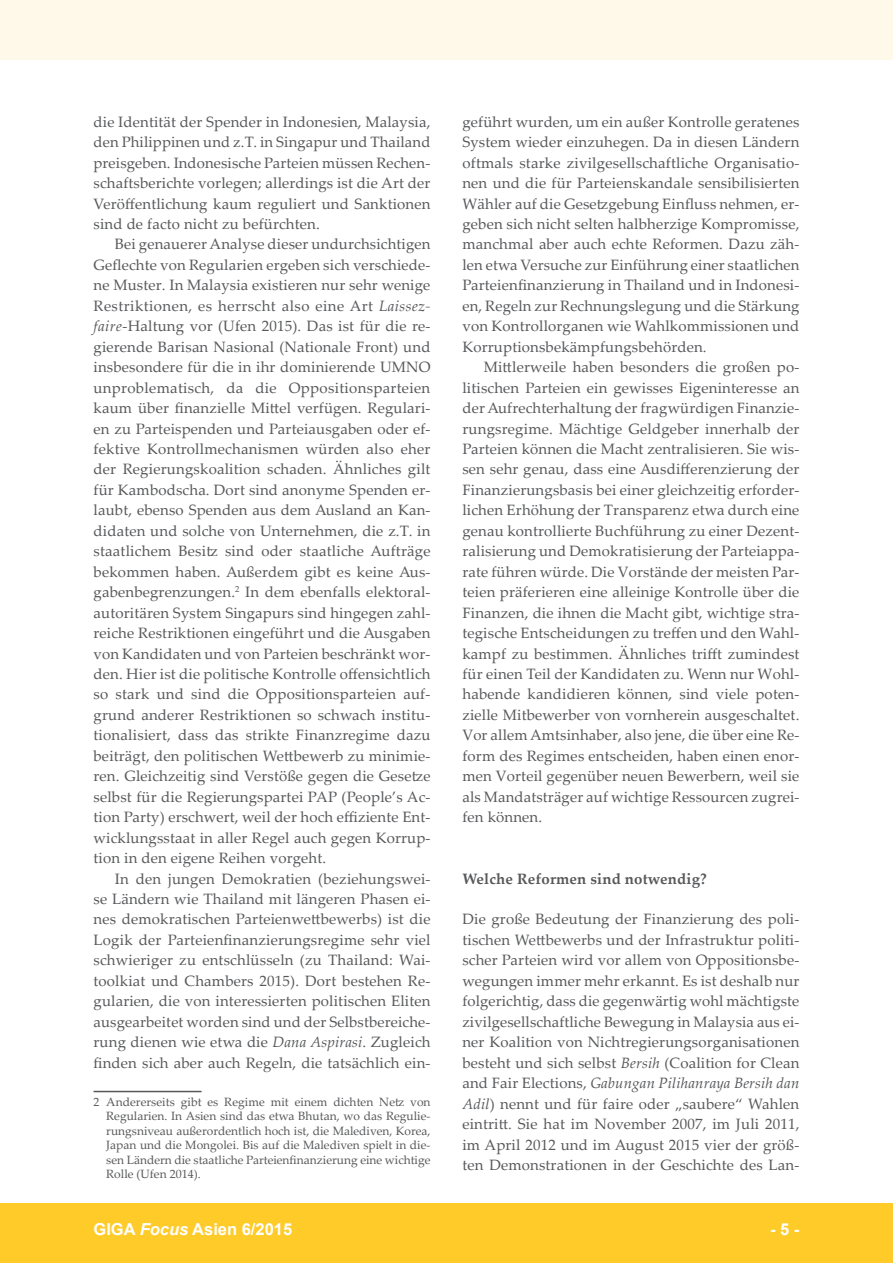
<style>
.page{position:relative;width:893px;height:1263px;background:#fff}
.page>*{position:absolute;margin:0;border:0;box-sizing:border-box;transform-origin:0 0}
.t1{font:700 16.5px "Arial";color:#fff}
.foc__text_fliesstext{font:15px/20.4px "Palatino Linotype";letter-spacing:.01em;color:#57585a;text-align:justify}
.foc__text_1__absatz{font:15px/20.4px "Palatino Linotype";letter-spacing:.01em;color:#57585a;text-align:justify}
.foc__text_fussnoten{font:15px/20.4px "Palatino Linotype";letter-spacing:.01em;color:#57585a;text-align:justify}
.foc__text_ueberschri{font:700 15px "Palatino Linotype";letter-spacing:.01em;color:#57585a}
.foc__text_fussnoten-2{font:12px/14.4px "Palatino Linotype";color:#57585a;text-align:justify}
.s1{font-style:italic}
</style>
<div class="page">
<div style="left:0;top:1203px;width:893px;height:60px;background:#fecb29"></div>
<div style="left:0;top:1px;width:893px;height:59px;background:#fef9e9"></div>
<hr style="left:94px;top:1091px;width:108px;height:1px;background:#57585a">
<p class="foc__text_fliesstext" style="left:94px;top:111px;width:338px">die Identität der Spender in Indonesien, Malaysia, den Philippinen und z.T. in Singapur und Thailand preisgeben. Indonesische Parteien müssen Rechen&shy;schaftsberichte vorlegen; allerdings ist die Art der Veröffentlichung kaum reguliert und Sanktionen sind de facto nicht zu befürchten.</p>
<p class="foc__text_fliesstext" style="left:94px;top:234px;width:339px;text-indent:21px">Bei genauerer Analyse dieser undurchsichtigen Geflechte von Regularien ergeben sich verschiede&shy;ne Muster. In Malaysia existieren nur sehr wenige Restriktionen, es herrscht also eine Art <span class="s1">Laissez&shy;faire</span>-Haltung vor (Ufen 2015). Das ist für die re&shy;gierende Barisan Nasional (Nationale Front) und insbesondere für die in ihr dominierende UMNO unproblematisch, da die Oppositionsparteien kaum über finanzielle Mittel verfügen. Regulari&shy;en zu Parteispenden und Parteiausgaben oder ef&shy;fektive Kontrollmechanismen würden also eher der Regierungskoalition schaden. Ähnliches gilt für Kambodscha. Dort sind anonyme Spenden er&shy;laubt, ebenso Spenden aus dem Ausland an Kan&shy;didaten und solche von Unternehmen, die z.T. in staatlichem Besitz sind oder staatliche Aufträge bekommen haben. Außerdem gibt es keine Aus&shy;gabenbegrenzungen.<sup>2</sup> In dem ebenfalls elektoral&shy;autoritären System Singapurs sind hingegen zahl&shy;reiche Restriktionen eingeführt und die Ausgaben von Kandidaten und von Parteien beschränkt wor&shy;den. Hier ist die politische Kontrolle offensichtlich so stark und sind die Oppositionsparteien auf&shy;grund anderer Restriktionen so schwach institu&shy;tionalisiert, dass das strikte Finanzregime dazu beiträgt, den politischen Wettbewerb zu minimie&shy;ren. Gleichzeitig sind Verstöße gegen die Gesetze selbst für die Regierungspartei PAP (People’s Ac&shy;tion Party) erschwert, weil der hoch effiziente Ent&shy;wicklungsstaat in aller Regel auch gegen Korrup&shy;tion in den eigene Reihen vorgeht.</p>
<p class="foc__text_fliesstext" style="left:94px;top:868px;width:339px;text-indent:21px">In den jungen Demokratien (beziehungswei&shy;se Ländern wie Thailand mit längeren Phasen ei&shy;nes demokratischen Parteienwettbewerbs) ist die Logik der Parteienfinanzierungsregime sehr viel schwieriger zu entschlüsseln (zu Thailand: Wai&shy;toolkiat und Chambers 2015). Dort bestehen Re&shy;gularien, die von interessierten politischen Eliten ausgearbeitet worden sind und der Selbstbereiche&shy;rung dienen wie etwa die <span class="s1">Dana Aspirasi</span>. Zugleich finden sich aber auch Regeln, die tatsächlich ein-</p>
<p class="foc__text_fussnoten-2" style="left:106px;top:1094px;width:326px;text-indent:-13px">2 Andererseits gibt es Regime mit einem dichten Netz von Regularien. In Asien sind das etwa Bhutan, wo das Regulie&shy;rungsniveau außerordentlich hoch ist, die Malediven, Korea, Japan und die Mongolei. Bis auf die Malediven spielt in die&shy;sen Ländern die staatliche Parteienfinanzierung eine wichtige Rolle (Ufen 2014).</p>
<p class="foc__text_fussnoten" style="left:462px;top:111px;width:339px">geführt wurden, um ein außer Kontrolle geratenes System wieder einzuhegen. Da in diesen Ländern oftmals starke zivilgesellschaftliche Organisatio&shy;nen und die für Parteienskandale sensibilisierten Wähler auf die Gesetzgebung Einfluss nehmen, er&shy;geben sich nicht selten halbherzige Kompromisse, manchmal aber auch echte Reformen. Dazu zäh&shy;len etwa Versuche zur Einführung einer staatlichen Parteienfinanzierung in Thailand und in Indonesi&shy;en, Regeln zur Rechnungslegung und die Stärkung von Kontrollorganen wie Wahlkommissionen und Korruptionsbekämpfungsbehörden.</p>
<p class="foc__text_fliesstext" style="left:462px;top:356px;width:339px;text-indent:21px">Mittlerweile haben besonders die großen po&shy;litischen Parteien ein gewisses Eigeninteresse an der Aufrechterhaltung der fragwürdigen Finanzie&shy;rungsregime. Mächtige Geldgeber innerhalb der Parteien können die Macht zentralisieren. Sie wis&shy;sen sehr genau, dass eine Ausdifferenzierung der Finanzierungsbasis bei einer gleichzeitig erforder&shy;lichen Erhöhung der Transparenz etwa durch eine genau kontrollierte Buchführung zu einer Dezent&shy;ralisierung und Demokratisierung der Parteiappa&shy;rate führen würde. Die Vorstände der meisten Par&shy;teien präferieren eine alleinige Kontrolle über die Finanzen, die ihnen die Macht gibt, wichtige stra&shy;tegische Entscheidungen zu treffen und den Wahl&shy;kampf zu bestimmen. Ähnliches trifft zumindest für einen Teil der Kandidaten zu. Wenn nur Wohl&shy;habende kandidieren können, sind viele poten&shy;zielle Mitbewerber von vornherein ausgeschaltet.<br>Vor allem Amtsinhaber, also jene, die über eine Re&shy;form des Regimes entscheiden, haben einen enor&shy;men Vorteil gegenüber neuen Bewerbern, weil sie als Mandatsträger auf wichtige Ressourcen zugrei&shy;fen können.</p>
<p class="foc__text_ueberschri" style="left:462px;top:868px;width:246px">Welche Reformen sind notwendig?</p>
<p class="foc__text_1__absatz" style="left:462px;top:908px;width:338px">Die große Bedeutung der Finanzierung des poli&shy;tischen Wettbewerbs und der Infrastruktur politi&shy;scher Parteien wird vor allem von Oppositionsbe&shy;wegungen immer mehr erkannt. Es ist deshalb nur folgerichtig, dass die gegenwärtig wohl mächtigste zivilgesellschaftliche Bewegung in Malaysia aus ei&shy;ner Koalition von Nichtregierungsorganisationen besteht und sich selbst <span class="s1">Bersih</span> (Coalition for Clean and Fair Elections, <span class="s1">Gabungan Pilihanraya Bersih dan Adil</span>) nennt und für faire oder „saubere“ Wahlen eintritt. Sie hat im November 2007, im Juli 2011, im April 2012 und im August 2015 vier der größ&shy;ten Demonstrationen in der Geschichte des Lan-</p>
<p class="t1" style="left:94px;top:1218px;width:200px">GIGA <span class="s1">Focus</span> Asien 6/2015</p>
<p class="t1" style="left:770px;top:1218px;width:31px">- 5 -</p>
</div>
